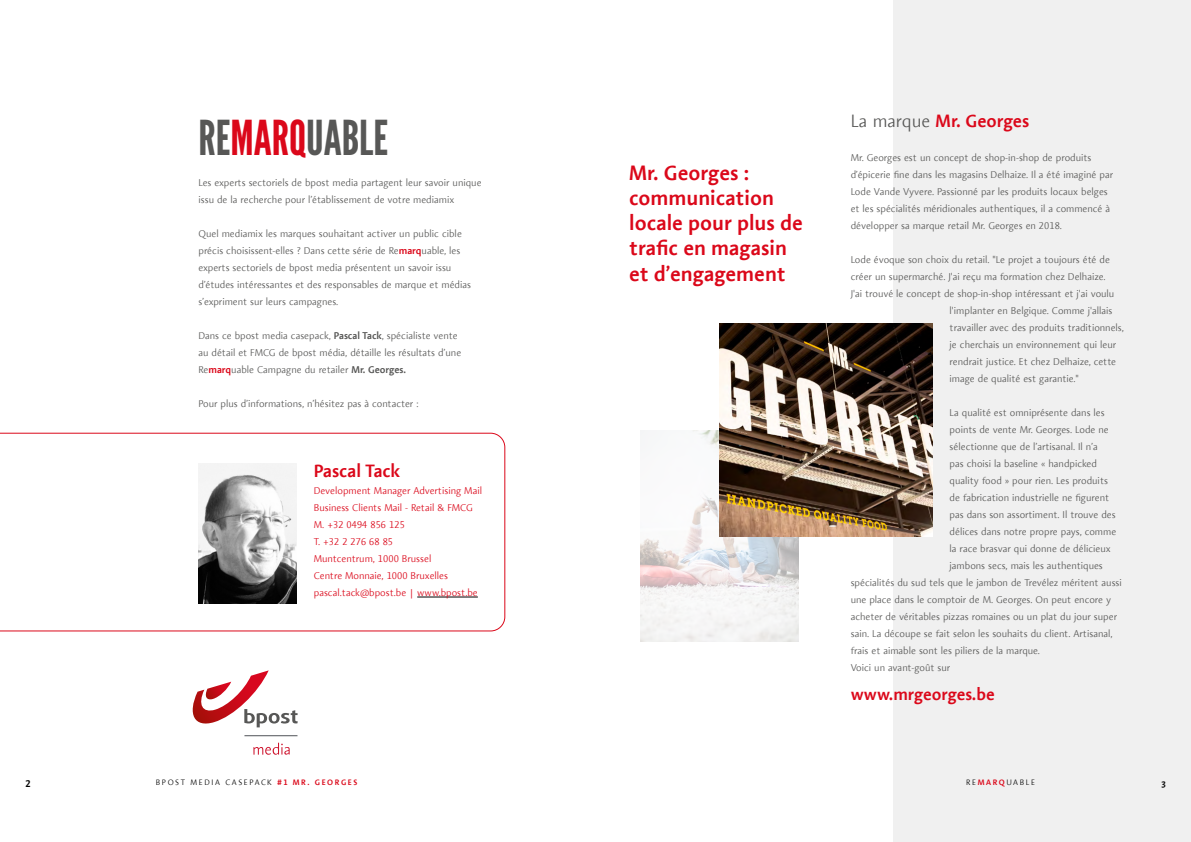
<style>
.page{position:relative;width:1191px;height:842px;background:#fff}
.page>*{position:absolute;margin:0;border:0;box-sizing:border-box;transform-origin:0 0}
.t1{font:48px "League Gothic";color:#575756}
.t2{font:600 21px/25.2px "Aroma No 2 LT Com";color:#db081a}
.t3{font:600 18px "Aroma No 2 LT Com";color:#db081a}
.t4{font:600 17px "Aroma No 2 LT Com";color:#db081a}
.t5{font:300 10px/17px "Aroma No 2 LT Com";color:#575756}
.t6{font:300 10px/17px "Aroma No 2 LT Com";color:#db081a}
.t7{font:600 10px "Aroma No 2 LT Com";color:#000}
.t8{font:600 9px "Aroma LT";color:#000}
.t9{font:300 8px "Aroma No 2 LT Com";letter-spacing:.2em;color:#000}
.s1{color:#db081a}
.s2{font-weight:600;color:#db081a}
.s3{font-weight:600}
.s4{font-weight:300;color:#575756}
</style>
<div class="page">
<div style="left:893px;top:0;width:298px;height:842px;background:#f0f0f0"></div>
<img style="left:640px;top:430px;width:159px;height:212px">
<img style="left:720px;top:323px;width:212px;height:213px">
<svg style="left:0;top:433px;width:505px;height:198px"></svg>
<svg style="left:192px;top:670px;width:105px;height:58px"></svg>
<svg style="left:253px;top:743px;width:37px;height:12px"></svg>
<hr style="left:244px;top:735px;width:53px;height:1px;background:#53565b">
<img style="left:198px;top:463px;width:99px;height:140px">
<h1 class="t1" style="left:198px;top:110px;width:191px">RE<span class="s1">MARQ</span>UABLE</h1>
<p class="t5" style="left:198px;top:174px;width:284px">Les experts sectoriels de bpost media partagent leur savoir unique issu de la recherche pour l’établissement de votre mediamix</p>
<p class="t5" style="left:198px;top:225px;width:274px">Quel mediamix les marques souhaitant activer un public cible précis choisissent-elles ? Dans cette série de Re<span class="s2">marq</span>uable, les experts sectoriels de bpost media présentent un savoir issu d’études intéressantes et des responsables de marque et médias s’expriment sur leurs campagnes.</p>
<p class="t5" style="left:198px;top:327px;width:264px">Dans ce bpost media casepack, <span class="s3">Pascal Tack</span>, spécialiste vente au détail et FMCG de bpost média, détaille les résultats d’une<br>Re<span class="s2">marq</span>uable Campagne du retailer <span class="s3">Mr. Georges.</span></p>
<p class="t5" style="left:198px;top:395px;width:221px">Pour plus d’informations, n’hésitez pas à contacter :</p>
<h3 class="t3" style="left:314px;top:459px;width:88px">Pascal Tack</h3>
<p class="t6" style="left:314px;top:482px;width:170px">Development Manager Advertising Mail<br>Business Clients Mail - Retail &amp; FMCG<br>M. +32 0494 856 125<br>T. +32 2 276 68 85<br>Muntcentrum, 1000 Brussel<br>Centre Monnaie, 1000 Bruxelles pascal.tack@bpost.be | www.bpost.be</p>
<h2 class="t2" style="left:629px;top:159px;width:175px">Mr. Georges : communication locale pour plus de trafic en magasin et d’engagement</h2>
<h3 class="t3" style="left:850px;top:109px;width:180px"><span class="s4">La marque</span> Mr. Georges</h3>
<p class="t5" style="left:850px;top:149px;width:264px">Mr. Georges est un concept de shop-in-shop de produits d’épicerie fine dans les magasins Delhaize. Il a été imaginé par Lode Vande Vyvere. Passionné par les produits locaux belges et les spécialités méridionales authentiques, il a commencé à développer sa marque retail Mr. Georges en 2018.</p>
<p class="t5" style="left:850px;top:251px;width:261px">Lode évoque son choix du retail. "Le projet a toujours été de</p>
<p class="t5" style="left:850px;top:268px;width:256px">créer un supermarché. J'ai reçu ma formation chez Delhaize.</p>
<p class="t5" style="left:850px;top:285px;width:265px">J'ai trouvé le concept de shop-in-shop intéressant et j'ai voulu</p>
<p class="t5" style="left:949px;top:302px;width:164px">l'implanter en Belgique. Comme j'allais</p>
<p class="t5" style="left:949px;top:319px;width:176px">travailler avec des produits traditionnels,</p>
<p class="t5" style="left:949px;top:336px;width:168px">je cherchais un environnement qui leur</p>
<p class="t5" style="left:949px;top:353px;width:168px">rendrait justice. Et chez Delhaize, cette</p>
<p class="t5" style="left:949px;top:370px;width:131px">image de qualité est garantie."</p>
<p class="t5" style="left:949px;top:404px;width:157px">La qualité est omniprésente dans les</p>
<p class="t5" style="left:949px;top:421px;width:161px">points de vente Mr. Georges. Lode ne</p>
<p class="t5" style="left:949px;top:438px;width:150px">sélectionne que de l’artisanal. Il n’a</p>
<p class="t5" style="left:949px;top:455px;width:149px">pas choisi la baseline « handpicked</p>
<p class="t5" style="left:949px;top:472px;width:160px">quality food » pour rien. Les produits</p>
<p class="t5" style="left:949px;top:489px;width:161px">de fabrication industrielle ne figurent</p>
<p class="t5" style="left:949px;top:506px;width:168px">pas dans son assortiment. Il trouve des</p>
<p class="t5" style="left:949px;top:523px;width:168px">délices dans notre propre pays, comme</p>
<p class="t5" style="left:949px;top:540px;width:163px">la race brasvar qui donne de délicieux</p>
<p class="t5" style="left:949px;top:557px;width:155px">jambons secs, mais les authentiques</p>
<p class="t5" style="left:850px;top:574px;width:273px">spécialités du sud tels que le jambon de Trevélez méritent aussi</p>
<p class="t5" style="left:850px;top:591px;width:262px">une place dans le comptoir de M. Georges. On peut encore y</p>
<p class="t5" style="left:850px;top:608px;width:268px">acheter de véritables pizzas romaines ou un plat du jour super</p>
<p class="t5" style="left:850px;top:625px;width:263px">sain. La découpe se fait selon les souhaits du client. Artisanal,</p>
<p class="t5" style="left:850px;top:642px;width:191px">frais et aimable sont les piliers de la marque.</p>
<p class="t5" style="left:850px;top:659px;width:101px">Voici un avant-goût sur</p>
<h3 class="t4" style="left:850px;top:683px;width:146px">www.mrgeorges.be</h3>
<p class="t7" style="left:26px;top:777px;width:7px">2</p>
<p class="t9" style="left:156px;top:778px;width:203px">BPOST MEDIA CASEPACK <span class="s2">#1 MR. GEORGES</span></p>
<p class="t9" style="left:966px;top:778px;width:70px">RE<span class="s2">MARQ</span>UABLE</p>
<p class="t8" style="left:1161px;top:777px;width:6px">3</p>
</div>
